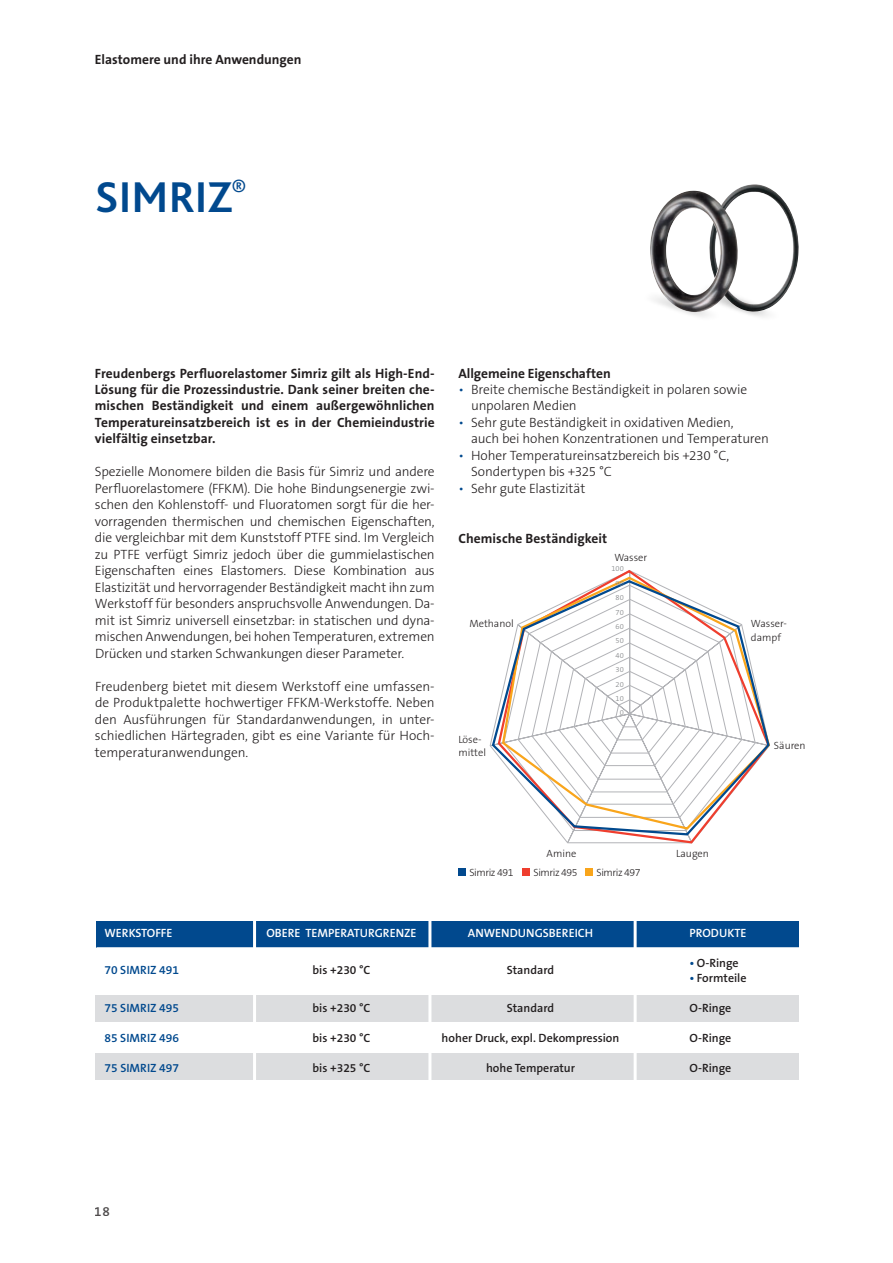
<style>
.page{position:relative;width:893px;height:1263px;background:#fff}
.page>*{position:absolute;margin:0;border:0;box-sizing:border-box;transform-origin:0 0}
.t1{font:700 45px "Bliss 2";color:#01498e}
.t2{font:300 13.5px/16.5px "The Sans B3";letter-spacing:-.01em;color:#231f20}
.t3{font:700 13.5px/16.5px "The Sans B7";color:#231f20;text-align:justify}
.t4{font:600 13.5px "The Sans B6";color:#231f20}
.t5{font:600 12px "The Sans B6";color:#231f20}
.t6{font:600 12px "The Sans B6";color:#fff}
.t7{font:600 12px "The Sans B6";color:#01498e}
.t8{font:300 10.5px/13.5px "The Sans B3";color:#231f20}
.t9{font:300 10.5px "The Sans B3";letter-spacing:-.04em;color:#231f20}
.t10{font:300 7.5px/14.4px "The Sans B3";color:#7e8083;text-align:right}
.s1{color:#01498e}
</style>
<div class="page">
<svg style="left:562px;top:570px;width:135px;height:274px"></svg>
<div style="left:458px;top:869px;width:8px;height:7px;background:#01498e"></div>
<div style="left:522px;top:869px;width:8px;height:7px;background:#ef3e2e"></div>
<div style="left:585px;top:869px;width:8px;height:7px;background:#f9a51b"></div>
<svg style="left:491px;top:579px;width:279px;height:258px"></svg>
<img style="left:734px;top:184px;width:65px;height:95px">
<img style="left:650px;top:191px;width:97px;height:88px">
<img style="left:654px;top:279px;width:32px;height:34px">
<img style="left:686px;top:279px;width:107px;height:38px">
<div style="left:95px;top:1053px;width:704px;height:27px;background:#dcdddf"></div>
<div style="left:95px;top:995px;width:704px;height:26px;background:#dcdddf"></div>
<div style="left:96px;top:921px;width:703px;height:27px;background:#01498e"></div>
<hr style="left:253px;top:918px;width:3px;height:171px;background:#fff">
<hr style="left:428px;top:918px;width:3px;height:171px;background:#fff">
<hr style="left:634px;top:918px;width:3px;height:171px;background:#fff">
<hr style="left:96px;top:947px;width:703px;height:3px;background:#fff">
<p class="t3" style="left:95px;top:51px;width:208px">Elastomere und ihre Anwendungen</p>
<h1 class="t1" style="left:95px;top:169px;width:153px">SIMRIZ<sup>®</sup></h1>
<p class="t3" style="left:95px;top:365px;width:341px">Freudenbergs Perfluorelastomer Simriz gilt als High-End-Lösung für die Prozessindustrie. Dank seiner breiten che&shy;mischen Beständigkeit und einem außergewöhnlichen Temperatureinsatzbereich ist es in der Chemieindustrie vielfältig einsetzbar.</p>
<p class="t2" style="left:95px;top:464px;width:341px;text-align:justify">Spezielle Monomere bilden die Basis für Simriz und andere Perfluorelastomere (FFKM). Die hohe Bindungsenergie zwi&shy;schen den Kohlenstoff- und Fluoratomen sorgt für die her&shy;vorragenden thermischen und chemischen Eigenschaften, die vergleichbar mit dem Kunststoff PTFE sind. Im Vergleich zu PTFE verfügt Simriz jedoch über die gummielastischen Eigenschaften eines Elastomers. Diese Kombination aus Elastizität und hervorragender Beständigkeit macht ihn zum Werkstoff für besonders anspruchsvolle Anwendungen. Da&shy;mit ist Simriz universell einsetzbar: in statischen und dyna&shy;mischen Anwendungen, bei hohen Temperaturen, extremen Drücken und starken Schwankungen dieser Parameter.</p>
<p class="t2" style="left:95px;top:678px;width:341px;text-align:justify">Freudenberg bietet mit diesem Werkstoff eine umfassen&shy;de Produktpalette hochwertiger FFKM-Werkstoffe. Neben den Ausführungen für Standardanwendungen, in unter&shy;schiedlichen Härtegraden, gibt es eine Variante für Hoch&shy;temperaturanwendungen.</p>
<p class="t3" style="left:458px;top:365px;width:154px">Allgemeine Eigenschaften</p>
<p class="t2" style="left:471px;top:382px;width:278px;text-indent:-13px"><span class="s1">•</span> Breite chemische Beständigkeit in polaren sowie unpolaren Medien</p>
<p class="t2" style="left:471px;top:415px;width:299px;text-indent:-13px"><span class="s1">•</span> Sehr gute Beständigkeit in oxidativen Medien,<br>auch bei hohen Konzentrationen und Temperaturen</p>
<p class="t2" style="left:471px;top:448px;width:260px;text-indent:-13px"><span class="s1">•</span> Hoher Temperatureinsatzbereich bis +230 °C,<br>Sondertypen bis +325 °C</p>
<p class="t2" style="left:458px;top:481px;width:129px"><span class="s1">•</span> Sehr gute Elastizität</p>
<p class="t3" style="left:459px;top:530px;width:150px">Chemische Beständigkeit</p>
<p class="t8" style="left:469px;top:617px;width:46px">Methanol</p>
<p class="t8" style="left:458px;top:733px;width:29px">Löse&shy;mittel</p>
<p class="t8" style="left:614px;top:551px;width:34px">Wasser</p>
<p class="t10" style="left:611px;top:562px;width:14px">100<br>90<br>80<br>70<br>60<br>50<br>40<br>30<br>20<br>10<br>0</p>
<p class="t8" style="left:751px;top:617px;width:37px">Wasser&shy;dampf</p>
<p class="t8" style="left:774px;top:739px;width:33px">Säuren</p>
<p class="t8" style="left:547px;top:847px;width:31px">Amine</p>
<p class="t8" style="left:676px;top:847px;width:34px">Laugen</p>
<p class="t9" style="left:469px;top:867px;width:46px">Simriz 491</p>
<p class="t9" style="left:533px;top:867px;width:46px">Simriz 495</p>
<p class="t9" style="left:596px;top:867px;width:46px">Simriz 497</p>
<p class="t6" style="left:105px;top:926px;width:70px">WERKSTOFFE</p>
<p class="t6" style="left:266px;top:926px;width:152px">OBERE TEMPERATURGRENZE</p>
<p class="t6" style="left:468px;top:926px;width:127px">ANWENDUNGSBEREICH</p>
<p class="t6" style="left:690px;top:926px;width:58px">PRODUKTE</p>
<p class="t7" style="left:105px;top:964px;width:76px">70 SIMRIZ 491</p>
<p class="t5" style="left:313px;top:964px;width:59px">bis +230 °C</p>
<p class="t5" style="left:507px;top:964px;width:49px">Standard</p>
<p class="t5" style="left:690px;top:956px;width:51px"><span class="s1">•</span> O-Ringe</p>
<p class="t5" style="left:690px;top:971px;width:59px"><span class="s1">•</span> Formteile</p>
<p class="t7" style="left:105px;top:1001px;width:76px">75 SIMRIZ 495</p>
<p class="t5" style="left:313px;top:1001px;width:59px">bis +230 °C</p>
<p class="t5" style="left:507px;top:1001px;width:49px">Standard</p>
<p class="t5" style="left:690px;top:1001px;width:43px">O-Ringe</p>
<p class="t7" style="left:105px;top:1031px;width:76px">85 SIMRIZ 496</p>
<p class="t5" style="left:313px;top:1031px;width:59px">bis +230 °C</p>
<p class="t5" style="left:442px;top:1031px;width:179px">hoher Druck, expl. Dekompression</p>
<p class="t5" style="left:690px;top:1031px;width:43px">O-Ringe</p>
<p class="t7" style="left:105px;top:1061px;width:76px">75 SIMRIZ 497</p>
<p class="t5" style="left:313px;top:1061px;width:59px">bis +325 °C</p>
<p class="t5" style="left:486px;top:1061px;width:91px">hohe Temperatur</p>
<p class="t5" style="left:690px;top:1061px;width:43px">O-Ringe</p>
<p class="t4" style="left:95px;top:1204px;width:16px">18</p>
</div>
